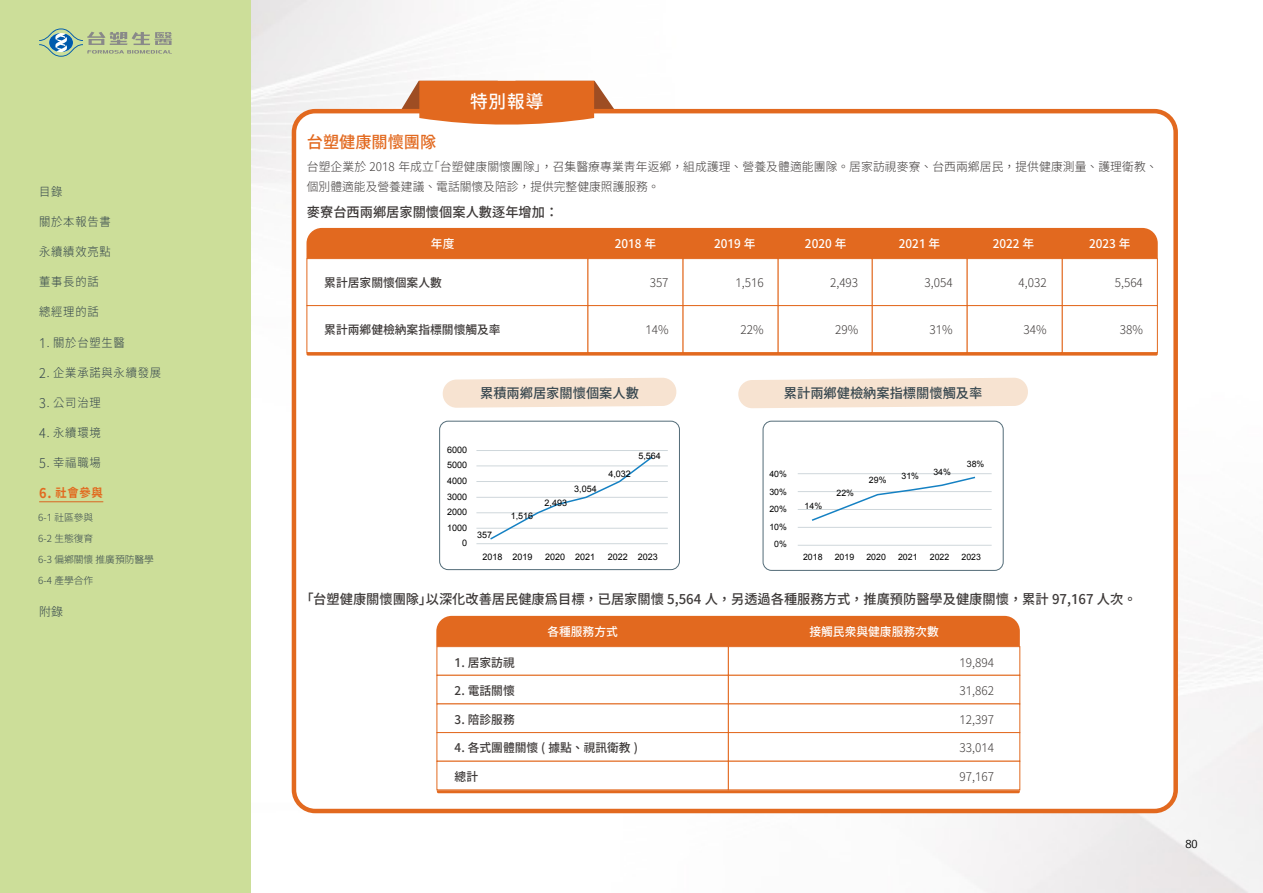
<style>
.page{position:relative;width:1263px;height:893px;background:#fff}
.page>*{position:absolute;margin:0;border:0;box-sizing:border-box;transform-origin:0 0}
.t1{font:18px "Gen Yo Gothic TW M";color:#fff}
.t2{font:16.5px "Gen Yo Gothic TW M";color:#e2691f}
.t3{font:13.5px "Gen Yo Gothic TW M";color:#3e3a39}
.t4{font:13.5px "Gen Yo Gothic TW M";color:#36464e}
.t5{font:12px/19.5px "Gen Yo Gothic TW L";color:#3e3a39}
.t6{font:12px "Gen Yo Gothic TW M";color:#3e3a39}
.t7{font:12px "Gen Yo Gothic TW M";color:#fff}
.t8{font:12px "Gen Yo Gothic TW L";letter-spacing:.07em;color:#36464e;scale:.94 1}
.t9{font:12px "Gen Yo Gothic TW L";letter-spacing:.07em;color:#34454c;scale:.94 1}
.t10{font:12px "Gen Yo Gothic TW B";color:#e2691f;scale:.94 1}
.t11{font:12px "Gen Yo Gothic TW L";letter-spacing:.07em;color:#34454c}
.t12{font:10.5px "Euphemia UCAS";color:#000}
.t13{font:9.75px/21px "Gen Yo Gothic TW L";color:#34454c}
.t14{font:9.75px/21px "Gen Yo Gothic TW L";color:#36464e}
.t15{font:9px/15.6px "Arial";color:#000;text-align:right}
.t16{font:8.7px/17.5px "Arial";color:#000;text-align:center}
.s1{font-size:13.5px}
</style>
<div class="page">
<img style="left:251px;top:0;width:1012px;height:893px">
<div style="left:0;top:0;width:251px;height:893px;background:#ccde99"></div>
<svg style="left:39px;top:28px;width:133px;height:29px"></svg>
<hr style="left:39px;top:501px;width:64px;height:1px;background:#d96722">
<div style="left:294px;top:111px;width:882px;height:700px;background:#fff;border-radius:21px"></div>
<div style="left:292px;top:109px;width:886px;height:704px;border:4px solid #e2691f;border-radius:21px"></div>
<svg style="left:395px;top:81px;width:227px;height:44px"></svg>
<div style="left:306px;top:228px;width:852px;height:30px;background:#e2691f"></div>
<svg style="left:306px;top:353px;width:852px;height:3px"></svg>
<div style="left:306px;top:258px;width:282px;height:48px;background:#fff;border:1px solid #e2691f"></div>
<div style="left:588px;top:258px;width:95px;height:48px;background:#fff;border:1px solid #e2691f"></div>
<div style="left:872px;top:258px;width:95px;height:48px;background:#fff;border:1px solid #e2691f"></div>
<div style="left:683px;top:258px;width:95px;height:48px;background:#fff;border:1px solid #e2691f"></div>
<div style="left:967px;top:258px;width:96px;height:48px;background:#fff;border:1px solid #e2691f"></div>
<div style="left:778px;top:258px;width:94px;height:48px;background:#fff;border:1px solid #e2691f"></div>
<div style="left:1062px;top:258px;width:96px;height:48px;background:#fff;border:1px solid #e2691f"></div>
<div style="left:306px;top:305px;width:282px;height:48px;background:#fff;border:1px solid #e2691f"></div>
<div style="left:588px;top:305px;width:95px;height:48px;background:#fff;border:1px solid #e2691f"></div>
<div style="left:872px;top:305px;width:95px;height:48px;background:#fff;border:1px solid #e2691f"></div>
<div style="left:683px;top:305px;width:95px;height:48px;background:#fff;border:1px solid #e2691f"></div>
<div style="left:967px;top:305px;width:96px;height:48px;background:#fff;border:1px solid #e2691f"></div>
<div style="left:778px;top:305px;width:94px;height:48px;background:#fff;border:1px solid #e2691f"></div>
<div style="left:1062px;top:305px;width:96px;height:48px;background:#fff;border:1px solid #e2691f"></div>
<div style="left:436px;top:616px;width:584px;height:30px;background:#e2691f"></div>
<svg style="left:437px;top:790px;width:583px;height:3px"></svg>
<div style="left:436px;top:646px;width:293px;height:30px;background:#fff;border:1px solid #e2691f"></div>
<div style="left:728px;top:646px;width:292px;height:30px;background:#fff;border:1px solid #e2691f"></div>
<div style="left:436px;top:675px;width:293px;height:29px;background:#fff;border:1px solid #e2691f"></div>
<div style="left:728px;top:675px;width:292px;height:29px;background:#fff;border:1px solid #e2691f"></div>
<div style="left:436px;top:703px;width:293px;height:30px;background:#fff;border:1px solid #e2691f"></div>
<div style="left:728px;top:703px;width:292px;height:30px;background:#fff;border:1px solid #e2691f"></div>
<div style="left:436px;top:732px;width:293px;height:30px;background:#fff;border:1px solid #e2691f"></div>
<div style="left:728px;top:732px;width:292px;height:30px;background:#fff;border:1px solid #e2691f"></div>
<div style="left:436px;top:761px;width:293px;height:29px;background:#fff;border:1px solid #e2691f"></div>
<div style="left:728px;top:761px;width:292px;height:29px;background:#fff;border:1px solid #e2691f"></div>
<svg style="left:443px;top:378px;width:233px;height:30px"></svg>
<svg style="left:738px;top:378px;width:290px;height:30px"></svg>
<div style="left:439px;top:421px;width:241px;height:149px;border:1px solid #536c78;border-radius:9px"></div>
<hr style="left:476px;top:543px;width:192px;height:1px;background:#cfd7db">
<hr style="left:476px;top:528px;width:192px;height:1px;background:#cfd7db">
<hr style="left:476px;top:512px;width:192px;height:1px;background:#cfd7db">
<hr style="left:476px;top:497px;width:192px;height:1px;background:#cfd7db">
<hr style="left:476px;top:481px;width:192px;height:1px;background:#cfd7db">
<hr style="left:476px;top:465px;width:192px;height:1px;background:#cfd7db">
<hr style="left:476px;top:450px;width:192px;height:1px;background:#cfd7db">
<svg style="left:489px;top:456px;width:165px;height:84px"></svg>
<div style="left:763px;top:421px;width:240px;height:150px;border:1px solid #536c78;border-radius:9px"></div>
<hr style="left:798px;top:473px;width:194px;height:1px;background:#cfd7db">
<hr style="left:798px;top:491px;width:194px;height:1px;background:#cfd7db">
<hr style="left:798px;top:509px;width:194px;height:1px;background:#cfd7db">
<hr style="left:798px;top:527px;width:194px;height:1px;background:#cfd7db">
<hr style="left:798px;top:545px;width:194px;height:1px;background:#cfd7db">
<svg style="left:811px;top:476px;width:165px;height:45px"></svg>
<p class="t9" style="left:39px;top:185px;width:26px">目錄</p>
<p class="t9" style="left:39px;top:215px;width:78px">關於本報告書</p>
<p class="t9" style="left:39px;top:245px;width:78px">永續績效亮點</p>
<p class="t9" style="left:39px;top:275px;width:65px">董事長的話</p>
<p class="t9" style="left:39px;top:305px;width:65px">總經理的話</p>
<p class="t8" style="left:39px;top:336px;width:93px"><span class="s1">1</span>. 關於台塑生醫</p>
<p class="t8" style="left:39px;top:366px;width:131px"><span class="s1">2</span>. 企業承諾與永續發展</p>
<p class="t8" style="left:39px;top:396px;width:67px"><span class="s1">3</span>. 公司治理</p>
<p class="t9" style="left:39px;top:426px;width:67px"><span class="s1">4</span>. 永續環境</p>
<p class="t8" style="left:39px;top:456px;width:67px"><span class="s1">5</span>. 幸福職場</p>
<p class="t10" style="left:39px;top:486px;width:69px"><span class="s1">6.</span> 社會參與</p>
<p class="t14" style="left:38px;top:507px;width:57px">6-1 社區參與<br>6-2 生態復育</p>
<p class="t13" style="left:38px;top:549px;width:117px">6-3 偏鄉關懷 推廣預防醫學<br>6-4 產學合作</p>
<p class="t11" style="left:39px;top:605px;width:25px">附錄</p>
<h1 class="t1" style="left:470px;top:91px;width:75px">特別報導</h1>
<h2 class="t2" style="left:307px;top:133px;width:131px">台塑健康關懷團隊</h2>
<p class="t5" style="left:307px;top:157px;width:852px">台塑企業於 2018 年成立「台塑健康關懷團隊」，召集醫療專業青年返鄉，組成護理、營養及體適能團隊。居家訪視麥寮、台西兩鄉居民，提供健康測量、護理衛教、個別體適能及營養建議、電話關懷及陪診，提供完整健康照護服務。</p>
<p class="t3" style="left:307px;top:204px;width:253px">麥寮台西兩鄉居家關懷個案人數逐年增加：</p>
<p class="t7" style="left:431px;top:237px;width:25px">年度</p>
<p class="t7" style="left:615px;top:237px;width:43px">2018 年</p>
<p class="t7" style="left:714px;top:237px;width:43px">2019 年</p>
<p class="t7" style="left:805px;top:237px;width:43px">2020 年</p>
<p class="t7" style="left:899px;top:237px;width:43px">2021 年</p>
<p class="t7" style="left:993px;top:237px;width:43px">2022 年</p>
<p class="t7" style="left:1089px;top:237px;width:43px">2023 年</p>
<p class="t6" style="left:324px;top:275px;width:119px">累計居家關懷個案人數</p>
<p class="t6" style="left:324px;top:322px;width:178px">累計兩鄉健檢納案指標關懷觸及率</p>
<p class="t5" style="left:830px;top:273px;width:30px">2,493</p>
<p class="t5" style="left:835px;top:320px;width:25px">29%</p>
<p class="t5" style="left:925px;top:273px;width:30px">3,054</p>
<p class="t5" style="left:929px;top:320px;width:25px">31%</p>
<p class="t5" style="left:1018px;top:273px;width:30px">4,032</p>
<p class="t5" style="left:1023px;top:320px;width:25px">34%</p>
<p class="t5" style="left:736px;top:273px;width:30px">1,516</p>
<p class="t5" style="left:740px;top:320px;width:25px">22%</p>
<p class="t5" style="left:1115px;top:273px;width:30px">5,564</p>
<p class="t5" style="left:1120px;top:320px;width:25px">38%</p>
<p class="t5" style="left:650px;top:273px;width:20px">357</p>
<p class="t5" style="left:645px;top:320px;width:25px">14%</p>
<p class="t4" style="left:480px;top:386px;width:160px">累積兩鄉居家關懷個案人數</p>
<p class="t4" style="left:784px;top:386px;width:200px">累計兩鄉健檢納案指標關懷觸及率</p>
<p class="t15" style="left:447px;top:442px;width:22px">6000<br>5000<br>4000<br>3000<br>2000<br>1000<br>0</p>
<p class="t15" style="left:477px;top:527px;width:17px">357</p>
<p class="t15" style="left:511px;top:508px;width:24px">1,516</p>
<p class="t15" style="left:574px;top:481px;width:24px">3,054</p>
<p class="t15" style="left:544px;top:495px;width:24px">2,493</p>
<p class="t15" style="left:608px;top:466px;width:24px">4,032</p>
<p class="t15" style="left:638px;top:448px;width:24px">5,564</p>
<p class="t15" style="left:483px;top:549px;width:52px">2018 2019</p>
<p class="t15" style="left:545px;top:549px;width:52px">2020 2021</p>
<p class="t15" style="left:608px;top:549px;width:52px">2022 2023</p>
<p class="t16" style="left:769px;top:465px;width:19px">40%<br>30%<br>20%<br>10%<br>0%</p>
<p class="t16" style="left:805px;top:498px;width:19px">14%</p>
<p class="t16" style="left:836px;top:484px;width:19px">22%</p>
<p class="t16" style="left:869px;top:472px;width:19px">29%</p>
<p class="t16" style="left:901px;top:467px;width:19px">31%</p>
<p class="t16" style="left:933px;top:463px;width:19px">34%</p>
<p class="t16" style="left:967px;top:456px;width:19px">38%</p>
<p class="t16" style="left:803px;top:549px;width:21px">2018</p>
<p class="t16" style="left:835px;top:549px;width:21px">2019</p>
<p class="t16" style="left:866px;top:549px;width:21px">2020</p>
<p class="t16" style="left:898px;top:549px;width:21px">2021</p>
<p class="t16" style="left:930px;top:549px;width:21px">2022</p>
<p class="t16" style="left:961px;top:549px;width:21px">2023</p>
<p class="t3" style="left:307px;top:591px;width:831px">「台塑健康關懷團隊」以深化改善居民健康為目標，已居家關懷 5,564 人，另透過各種服務方式，推廣預防醫學及健康關懷，累計 97,167 人次。</p>
<p class="t7" style="left:547px;top:625px;width:72px">各種服務方式</p>
<p class="t7" style="left:809px;top:625px;width:131px">接觸民眾與健康服務次數</p>
<p class="t6" style="left:455px;top:655px;width:62px">1. 居家訪視</p>
<p class="t6" style="left:455px;top:684px;width:62px">2. 電話關懷</p>
<p class="t6" style="left:455px;top:712px;width:62px">3. 陪診服務</p>
<p class="t6" style="left:455px;top:741px;width:185px">4. 各式團體關懷 ( 據點、視訊衛教 )</p>
<p class="t6" style="left:455px;top:769px;width:25px">總計</p>
<p class="t5" style="left:959px;top:653px;width:36px">19,894</p>
<p class="t5" style="left:959px;top:681px;width:36px">31,862</p>
<p class="t5" style="left:959px;top:710px;width:36px">12,397</p>
<p class="t5" style="left:959px;top:738px;width:36px">33,014</p>
<p class="t5" style="left:959px;top:767px;width:36px">97,167</p>
<p class="t12" style="left:1185px;top:837px;width:14px">80</p>
</div>
